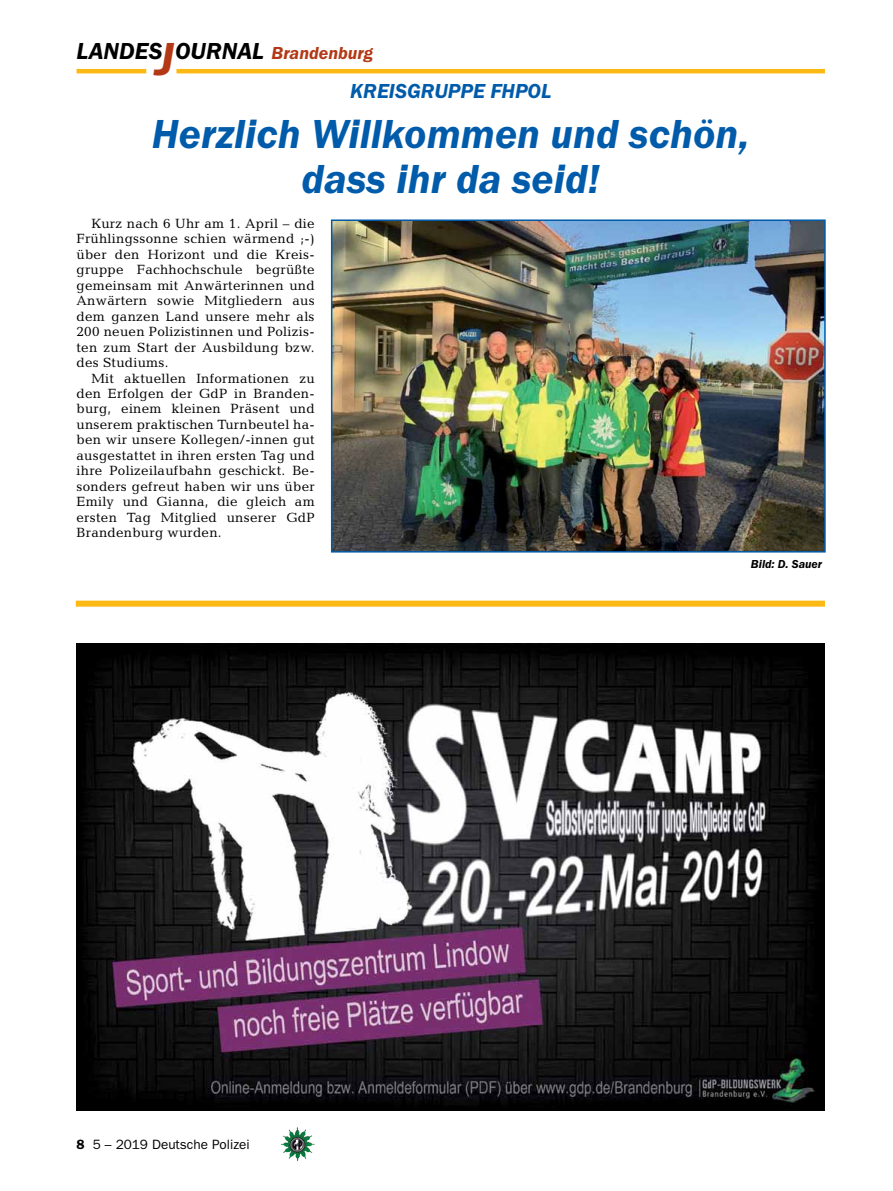
<style>
.page{position:relative;width:893px;height:1191px;background:#fff}
.page>*{position:absolute;margin:0;border:0;box-sizing:border-box;transform-origin:0 0}
.t1{font:italic 600 42px/45px "Franklin Gothic Itc T";color:#005baa;text-align:center}
.t2{font:italic 600 24px "Franklin Gothic Itc T";color:#000}
.t3{font:italic 600 21px "Franklin Gothic Itc T";color:#005baa}
.t4{font:13.5px/15.5px "Candida";letter-spacing:.02em;color:#000;text-align:justify}
.t5{font:13.5px "Franklin Gothic";color:#000}
.t6{font:italic 600 12px "Franklin Gothic Itc T";color:#000}
.s1{font-size:48px;color:#b33916}
.s2{font-size:18px;color:#b33916}
.s3{font-weight:600}
</style>
<div class="page">
<hr style="left:77px;top:69px;width:69px;height:4px;background:#fdb913">
<hr style="left:176px;top:69px;width:649px;height:4px;background:#fdb913">
<img style="left:281px;top:1128px;width:16px;height:24px">
<img style="left:77px;top:643px;width:748px;height:467px">
<img style="left:334px;top:222px;width:489px;height:327px">
<div style="left:331px;top:219px;width:495px;height:333px;border:2px solid #005baa"></div>
<div style="left:76px;top:600px;width:749px;height:6px;background:#fdb913"></div>
<h2 class="t2" style="left:77px;top:37px;width:298px">LANDES<span class="s1">J</span>OURNAL <span class="s2">Brandenburg</span></h2>
<h3 class="t3" style="left:350px;top:79px;width:60px">Kreisgru</h3>
<h3 class="t3" style="left:448px;top:79px;width:67px">ppe FHPol</h3>
<h1 class="t1" style="left:152px;top:111px;width:599px">Herzlich Willkommen und schön, dass ihr da seid!</h1>
<p class="t4" style="left:77px;top:216px;width:240px;text-indent:15px">Kurz nach 6 Uhr am 1. April – die Frühlingssonne schien wärmend ;-) über den Horizont und die Kreis&shy;gruppe Fachhochschule begrüßte gemeinsam mit Anwärterinnen und Anwärtern sowie Mitgliedern aus dem ganzen Land unsere mehr als 200 neuen Polizistinnen und Polizis&shy;ten zum Start der Ausbildung bzw. des Studiums.</p>
<p class="t4" style="left:77px;top:370px;width:240px;text-indent:15px">Mit aktuellen Informationen zu den Erfolgen der GdP in Branden&shy;burg, einem kleinen Präsent und unserem praktischen Turnbeutel ha&shy;ben wir unsere Kollegen/-innen gut ausgestattet in ihren ersten Tag und ihre Polizeilaufbahn geschickt. Be&shy;sonders gefreut haben wir uns über Emily und Gianna, die gleich am ersten Tag Mitglied unserer GdP Brandenburg wurden.</p>
<p class="t5" style="left:77px;top:1136px;width:175px"><span class="s3">8</span> 5 – 2019 Deutsche Polizei</p>
<p class="t6" style="left:751px;top:557px;width:73px">Bild: D. Sauer</p>
</div>
